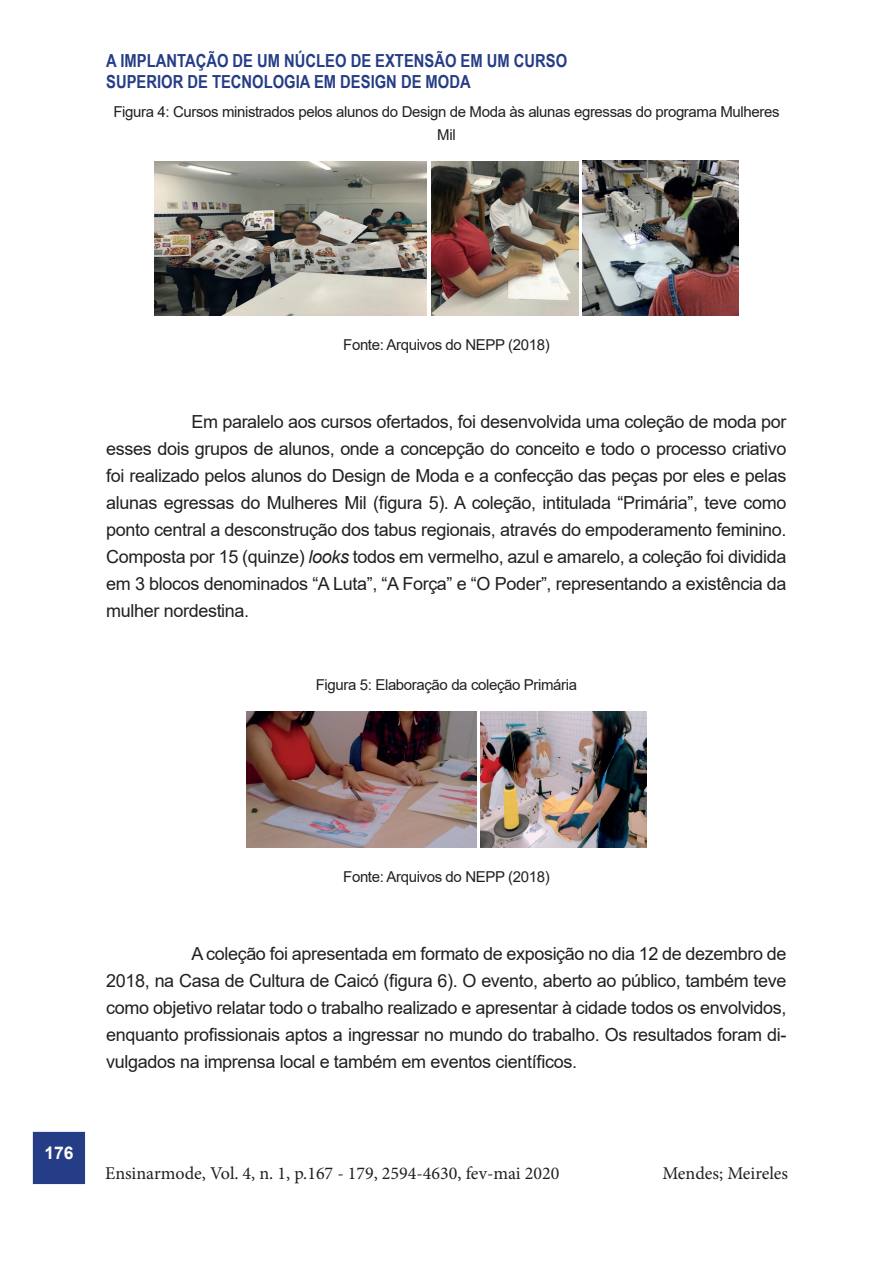
<style>
.page{position:relative;width:893px;height:1263px;background:#fff}
.page>*{position:absolute;margin:0;border:0;box-sizing:border-box;transform-origin:0 0}
.t1{font:18px/27px "Arial";letter-spacing:-.02em;color:#231f20;text-align:justify}
.t2{font:700 18px/21px "Arial Narrow";color:#253d86}
.t3{font:18px "Minion Pro";color:#231f20}
.t4{font:700 17.55px "Arial";color:#fffefa}
.t5{font:15px/22.5px "Arial";letter-spacing:-.025em;color:#231f20;text-align:center}
.s1{font-style:italic}
</style>
<div class="page">
<div style="left:33px;top:1132px;width:52px;height:52px;background:#253d86"></div>
<img style="left:154px;top:161px;width:273px;height:154px">
<img style="left:431px;top:161px;width:147px;height:154px">
<img style="left:582px;top:161px;width:157px;height:154px">
<img style="left:246px;top:711px;width:230px;height:136px">
<img style="left:481px;top:711px;width:165px;height:136px">
<p class="t2" style="left:106px;top:50px;width:462px">A IMPLANTAÇÃO DE UM NÚCLEO DE EXTENSÃO EM UM CURSO<br>SUPERIOR DE TECNOLOGIA EM DESIGN DE MODA</p>
<p class="t5" style="left:113px;top:101px;width:668px">Figura 4: Cursos ministrados pelos alunos do Design de Moda às alunas egressas do programa Mulheres<br>Mil</p>
<p class="t5" style="left:343px;top:333px;width:208px">Fonte: Arquivos do NEPP (2018)</p>
<p class="t1" style="left:106px;top:408px;width:682px;text-indent:85px">Em paralelo aos cursos ofertados, foi desenvolvida uma coleção de moda por esses dois grupos de alunos, onde a concepção do conceito e todo o processo criativo foi realizado pelos alunos do Design de Moda e a confecção das peças por eles e pelas alunas egressas do Mulheres Mil (figura 5). A coleção, intitulada “Primária”, teve como ponto central a desconstrução dos tabus regionais, através do empoderamento feminino.<br>Composta por 15 (quinze) <span class="s1">looks</span> todos em vermelho, azul e amarelo, a coleção foi dividida em 3 blocos denominados “A Luta”, “A Força” e “O Poder”, representando a existência da mulher nordestina.</p>
<p class="t5" style="left:316px;top:674px;width:263px">Figura 5: Elaboração da coleção Primária</p>
<p class="t4" style="left:44px;top:1140px;width:31px">176</p>
<p class="t5" style="left:343px;top:865px;width:208px">Fonte: Arquivos do NEPP (2018)</p>
<p class="t1" style="left:106px;top:940px;width:682px;text-indent:85px">A coleção foi apresentada em formato de exposição no dia 12 de dezembro de 2018, na Casa de Cultura de Caicó (figura 6). O evento, aberto ao público, também teve como objetivo relatar todo o trabalho realizado e apresentar à cidade todos os envolvidos, enquanto profissionais aptos a ingressar no mundo do trabalho. Os resultados foram di&shy;vulgados na imprensa local e também em eventos científicos.</p>
<p class="t3" style="left:105px;top:1161px;width:456px">Ensinarmode, Vol. 4, n. 1, p.167 - 179, 2594-4630, fev-mai 2020</p>
<p class="t3" style="left:662px;top:1161px;width:127px">Mendes; Meireles</p>
</div>
